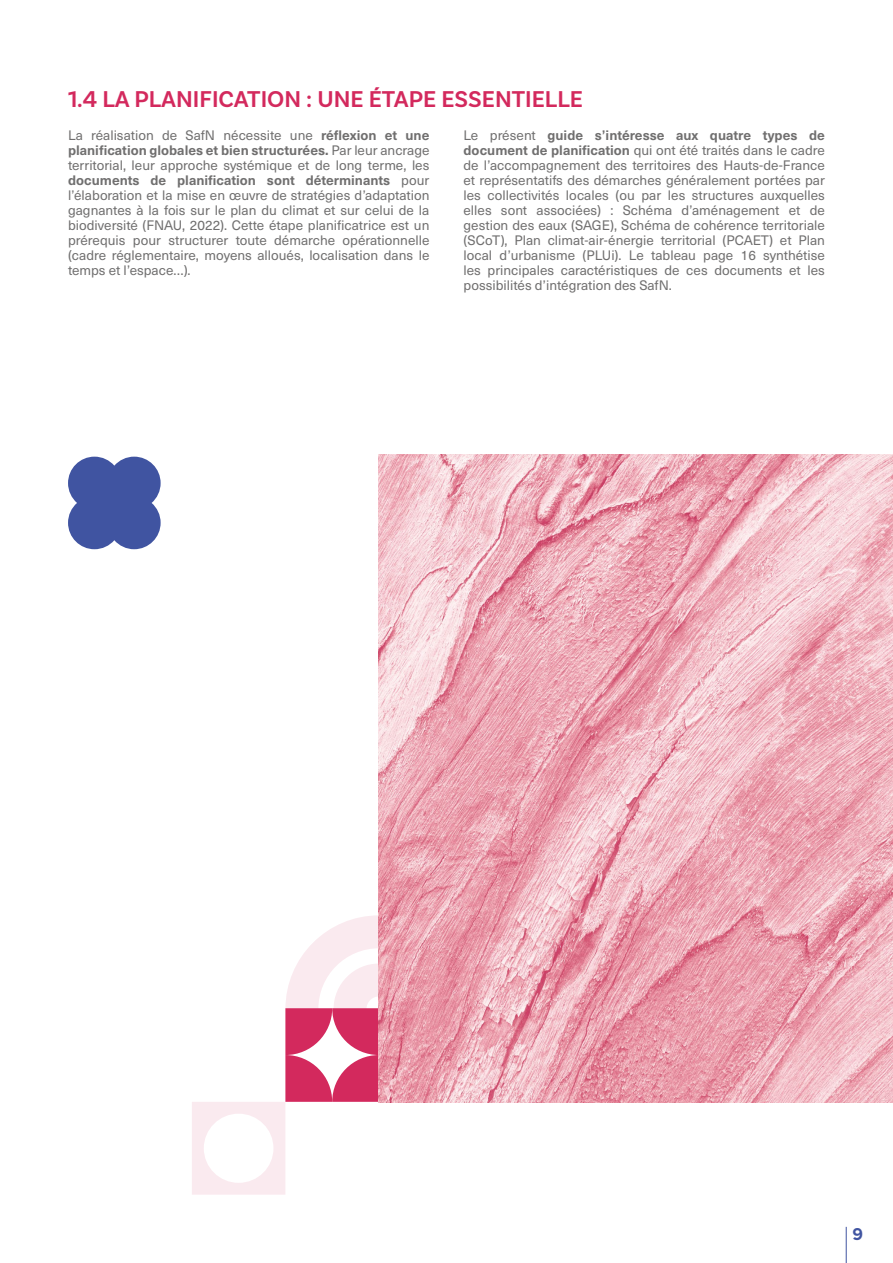
<style>
.page{position:relative;width:893px;height:1263px;background:#fff}
.page>*{position:absolute;margin:0;border:0;box-sizing:border-box;transform-origin:0 0}
.t1{font:600 24px "Basic Sans";color:#d3295d}
.t2{font:700 18px "Basic Sans";color:#4054a1}
.t3{font:13.5px/15px "Neue Haas Unica W1 G";color:#706f6f;text-align:justify}
.s1{font-weight:700}
</style>
<div class="page">
<hr style="left:846px;top:1227px;width:1px;height:36px;background:#4054a1">
<svg style="left:68px;top:457px;width:93px;height:92px;background:#5768ac"></svg>
<img style="left:379px;top:455px;width:514px;height:647px">
<svg style="left:192px;top:915px;width:187px;height:280px"></svg>
<h1 class="t1" style="left:68px;top:85px;width:517px">1.4 LA PLANIFICATION : UNE ÉTAPE ESSENTIELLE</h1>
<p class="t3" style="left:68px;top:127px;width:363px">La réalisation de SafN nécessite une <span class="s1">réflexion et une planification globales et bien structurées.</span> Par leur ancrage territorial, leur approche systémique et de long terme, les <span class="s1">documents de planification sont déterminants</span> pour l’élaboration et la mise en œuvre de stratégies d’adaptation gagnantes à la fois sur le plan du climat et sur celui de la biodiversité (FNAU, 2022). Cette étape planificatrice est un prérequis pour structurer toute démarche opérationnelle (cadre réglementaire, moyens alloués, localisation dans le temps et l’espace…).</p>
<p class="t3" style="left:463px;top:127px;width:363px">Le présent <span class="s1">guide s’intéresse aux quatre types de document de planification</span> qui ont été traités dans le cadre de l’accompagnement des territoires des Hauts-de-France et représentatifs des démarches généralement portées par les collectivités locales (ou par les structures auxquelles elles sont associées) : Schéma d’aménagement et de gestion des eaux (SAGE), Schéma de cohérence territoriale (SCoT), Plan climat-air-énergie territorial (PCAET) et Plan local d’urbanisme (PLUi). Le tableau page 16 synthétise les principales caractéristiques de ces documents et les possibilités d’intégration des SafN.</p>
<h2 class="t2" style="left:852px;top:1223px;width:12px">9</h2>
</div>
